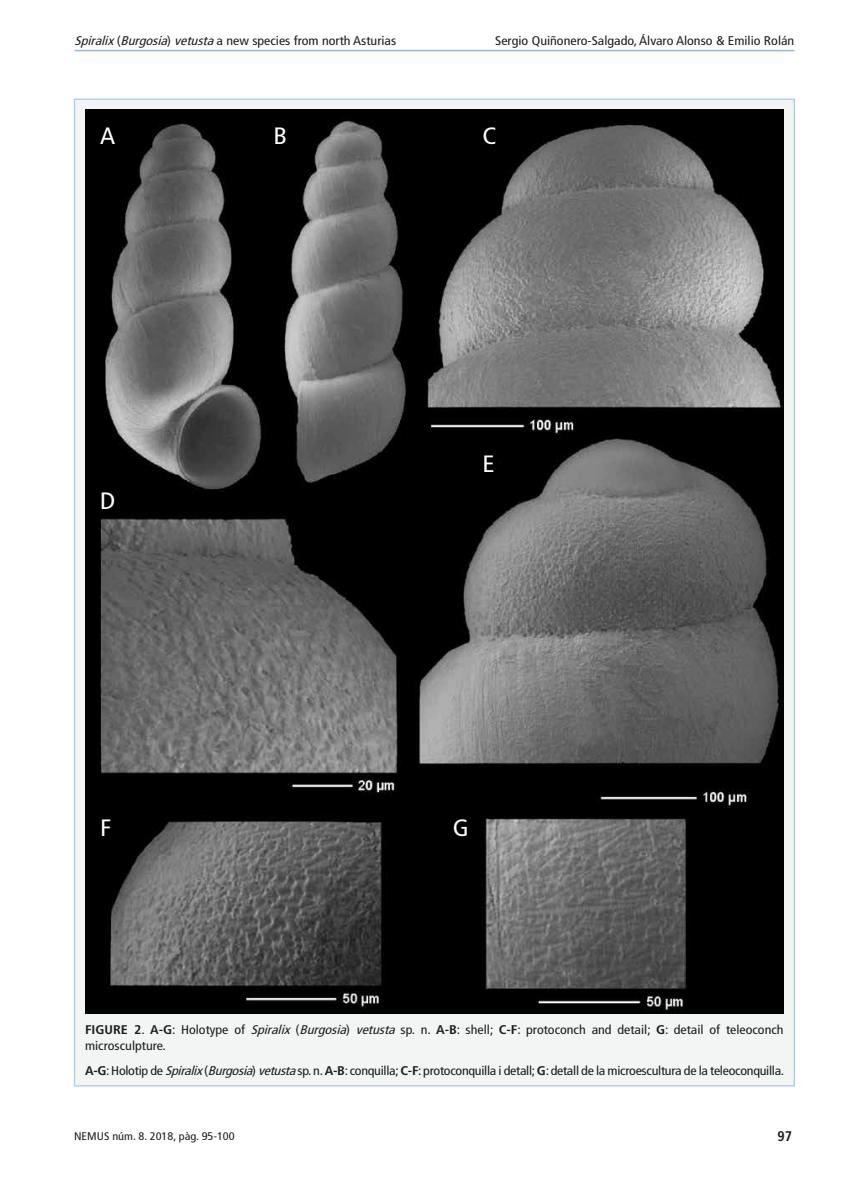
<style>
.page{position:relative;width:844px;height:1191px;background:#fff}
.page>*{position:absolute;margin:0;border:0;box-sizing:border-box;transform-origin:0 0}
.t1{font:condensed 23.62px "Frutiger LT Std";color:#fff;scale:1.11 1}
.t2{font:700 condensed 14px "Frutiger LT Std";color:#1d1d1b}
.t3{font:condensed 12.6px/15.8px "Frutiger LT Std";color:#1d1d1b;scale:1.11 1}
.t4{font:condensed 12.6px "Frutiger LT Std";letter-spacing:-.02em;color:#1d1d1b;scale:1.11 1}
.t5{font:condensed 11.03px "Frutiger LT Std";color:#1d1d1b;scale:1.11 1}
.s1{font-style:italic}
.s2{font-weight:700}
</style>
<div class="page">
<div style="left:74px;top:99px;width:720px;height:986px;background:#f3f4f4"></div>
<img style="left:85px;top:110px;width:698px;height:903px">
<hr style="left:74px;top:50px;width:720px;height:1px;background:#8cb9db">
<p class="t3" style="left:74px;top:33px;width:291px"><span class="s1">Spiralix</span>(<span class="s1">Burgosia</span>) <span class="s1">vetusta</span>a new species from north Asturias</p>
<p class="t3" style="left:495px;top:33px;width:271px">Sergio Quiñonero-Salgado, Álvaro Alonso &amp; Emilio Rolán</p>
<h1 class="t1" style="left:100px;top:122px;width:15px">A</h1>
<h1 class="t1" style="left:273px;top:122px;width:14px">B</h1>
<h1 class="t1" style="left:482px;top:122px;width:14px">C</h1>
<h1 class="t1" style="left:100px;top:487px;width:15px">D</h1>
<h1 class="t1" style="left:482px;top:450px;width:12px">E</h1>
<h1 class="t1" style="left:100px;top:814px;width:12px">F</h1>
<h1 class="t1" style="left:452px;top:814px;width:16px">G</h1>
<p class="t3" style="left:85px;top:1021px;width:630px"><span class="s2">FIGURE 2</span>. <span class="s2">A-G</span>: Holotype of <span class="s1">Spiralix</span> (<span class="s1">Burgosia</span>) <span class="s1">vetusta</span> sp. n. <span class="s2">A-B</span>: shell; <span class="s2">C-F</span>: protoconch and detail; <span class="s2">G</span>: detail of teleoconch microsculpture.</p>
<p class="t4" style="left:85px;top:1063px;width:631px"><span class="s2">A-G</span>: Holotip de <span class="s1">Spiralix</span>(<span class="s1">Burgosia</span>) <span class="s1">vetusta</span>sp. n. <span class="s2">A-B</span>: conquilla; <span class="s2">C-F</span>: protoconquilla i detall; <span class="s2">G</span>: detall de la microescultura de la teleoconquilla.</p>
<p class="t5" style="left:74px;top:1129px;width:146px">NEMUS núm. 8. 2018, pàg. 95-100</p>
<p class="t2" style="left:777px;top:1128px;width:16px">97</p>
</div>
